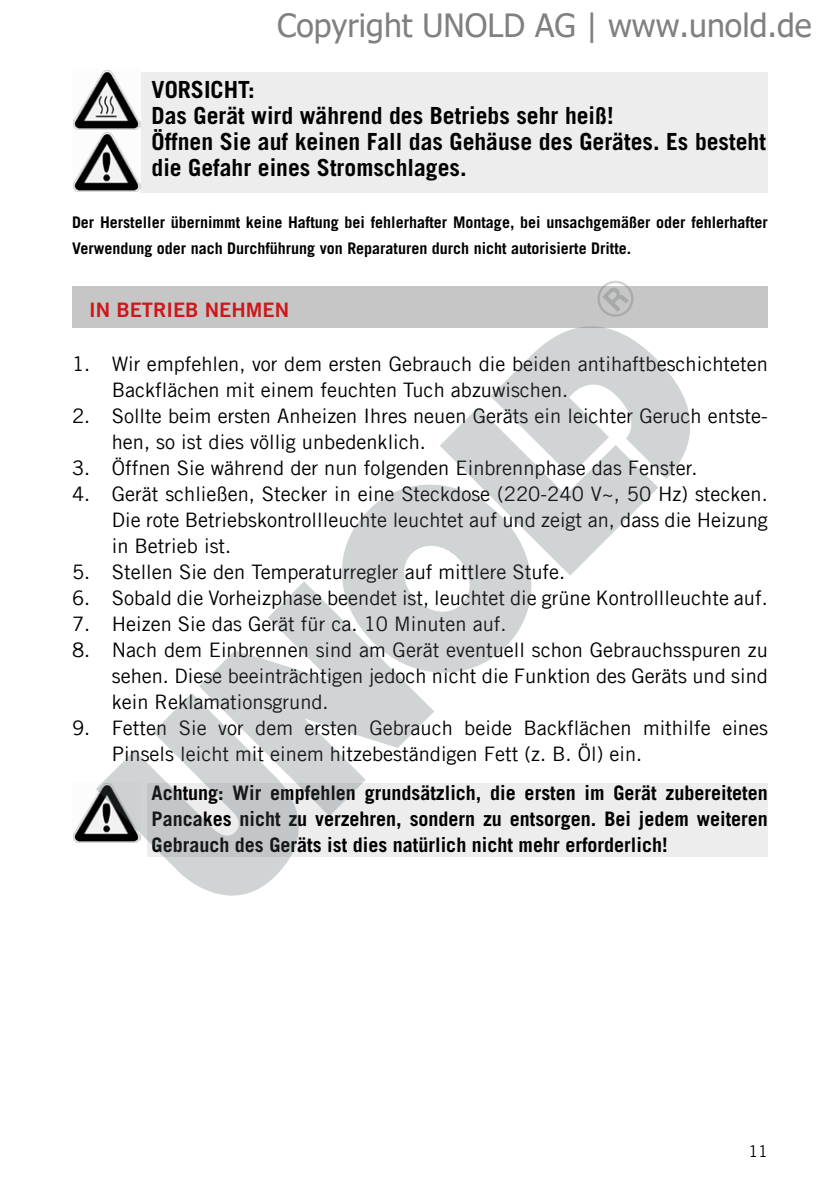
<style>
.page{position:relative;width:840px;height:1191px;background:#fff}
.page>*{position:absolute;margin:0;border:0;box-sizing:border-box;transform-origin:0 0}
.t1{font:32px "Tahoma";color:#808080}
.t2{font:700 23.6px/26px "Trade Gothic LT Com";color:#000}
.t3{font:20px/26px "Trade Gothic LT Com";color:#000}
.t4{font:700 20px/26px "Trade Gothic LT Com";color:#000;text-align:justify}
.t5{font:20px "Trade Gothic LT Com Bd 2";color:#cd171a}
.t6{font:700 16px/26px "Trade Gothic LT Com";color:#000}
.t7{font:16px "Trade Gothic LT Com";color:#000}
</style>
<div class="page">
<div style="left:147px;top:782px;width:620px;height:74px;background:#ededed"></div>
<div style="left:140px;top:72px;width:627px;height:121px;background:#ededed"></div>
<img style="left:73px;top:132px;width:67px;height:59px">
<img style="left:73px;top:70px;width:67px;height:59px">
<div style="left:72px;top:286px;width:695px;height:41px;background:#c6c6c6"></div>
<img style="left:73px;top:796px;width:23px;height:46px">
<svg style="left:490px;top:326px;width:231px;height:153px"></svg>
<svg style="left:440px;top:357px;width:218px;height:219px;fill:#d0d4d5"></svg>
<svg style="left:342px;top:447px;width:226px;height:226px;fill:#d0d4d5"></svg>
<svg style="left:199px;top:581px;width:235px;height:235px;fill:#d0d4d5"></svg>
<svg style="left:96px;top:690px;width:231px;height:206px"></svg>
<svg style="left:597px;top:280px;width:37px;height:37px"></svg>
<h1 class="t1" style="left:277px;top:4px;width:535px">Copyright UNOLD AG | www.unold.de</h1>
<p class="t2" style="left:151px;top:76px;width:615px">VORSICHT:<br>Das Gerät wird während des Betriebs sehr heiß!<br>Öffnen Sie auf keinen Fall das Gehäuse des Gerätes. Es besteht die Gefahr eines Stromschlages.</p>
<p class="t6" style="left:72px;top:209px;width:697px">Der Hersteller übernimmt keine Haftung bei fehlerhafter Montage, bei unsachgemäßer oder fehlerhafter<br>Verwendung oder nach Durchführung von Reparaturen durch nicht autorisierte Dritte.</p>
<p class="t5" style="left:89px;top:297px;width:201px">IN BETRIEB NEHMEN</p>
<p class="t3" style="left:112px;top:351px;width:657px;text-indent:-40px">1. Wir empfehlen, vor dem ersten Gebrauch die beiden antihaftbeschichteten<br>Backflächen mit einem feuchten Tuch abzuwischen.</p>
<p class="t3" style="left:112px;top:403px;width:657px;text-indent:-40px">2. Sollte beim ersten Anheizen Ihres neuen Geräts ein leichter Geruch entste&shy;hen, so ist dies völlig unbedenklich.</p>
<p class="t3" style="left:72px;top:455px;width:626px">3. Öffnen Sie während der nun folgenden Einbrennphase das Fenster.</p>
<p class="t3" style="left:112px;top:481px;width:657px;text-align:justify;text-indent:-40px">4. Gerät schließen, Stecker in eine Steckdose (220-240 V~, 50 Hz) stecken.<br>Die rote Betriebskontrollleuchte leuchtet auf und zeigt an, dass die Heizung in Betrieb ist.</p>
<p class="t3" style="left:72px;top:559px;width:494px">5. Stellen Sie den Temperaturregler auf mittlere Stufe.</p>
<p class="t3" style="left:72px;top:585px;width:696px">6. Sobald die Vorheizphase beendet ist, leuchtet die grüne Kontrollleuchte auf.</p>
<p class="t3" style="left:72px;top:611px;width:436px">7. Heizen Sie das Gerät für ca. 10 Minuten auf.</p>
<p class="t3" style="left:112px;top:637px;width:657px;text-align:justify;text-indent:-40px">8. Nach dem Einbrennen sind am Gerät eventuell schon Gebrauchsspuren zu sehen. Diese beeinträchtigen jedoch nicht die Funktion des Geräts und sind kein Reklamationsgrund.</p>
<p class="t3" style="left:112px;top:715px;width:657px;text-indent:-40px">9. Fetten Sie vor dem ersten Gebrauch beide Backflächen mithilfe eines<br>Pinsels leicht mit einem hitzebeständigen Fett (z. B. Öl) ein.</p>
<p class="t4" style="left:151px;top:780px;width:617px">Achtung: Wir empfehlen grundsätzlich, die ersten im Gerät zubereiteten Pancakes nicht zu verzehren, sondern zu entsorgen. Bei jedem weiteren Gebrauch des Geräts ist dies natürlich nicht mehr erforderlich!</p>
<p class="t7" style="left:748px;top:1141px;width:21px">11</p>
</div>
